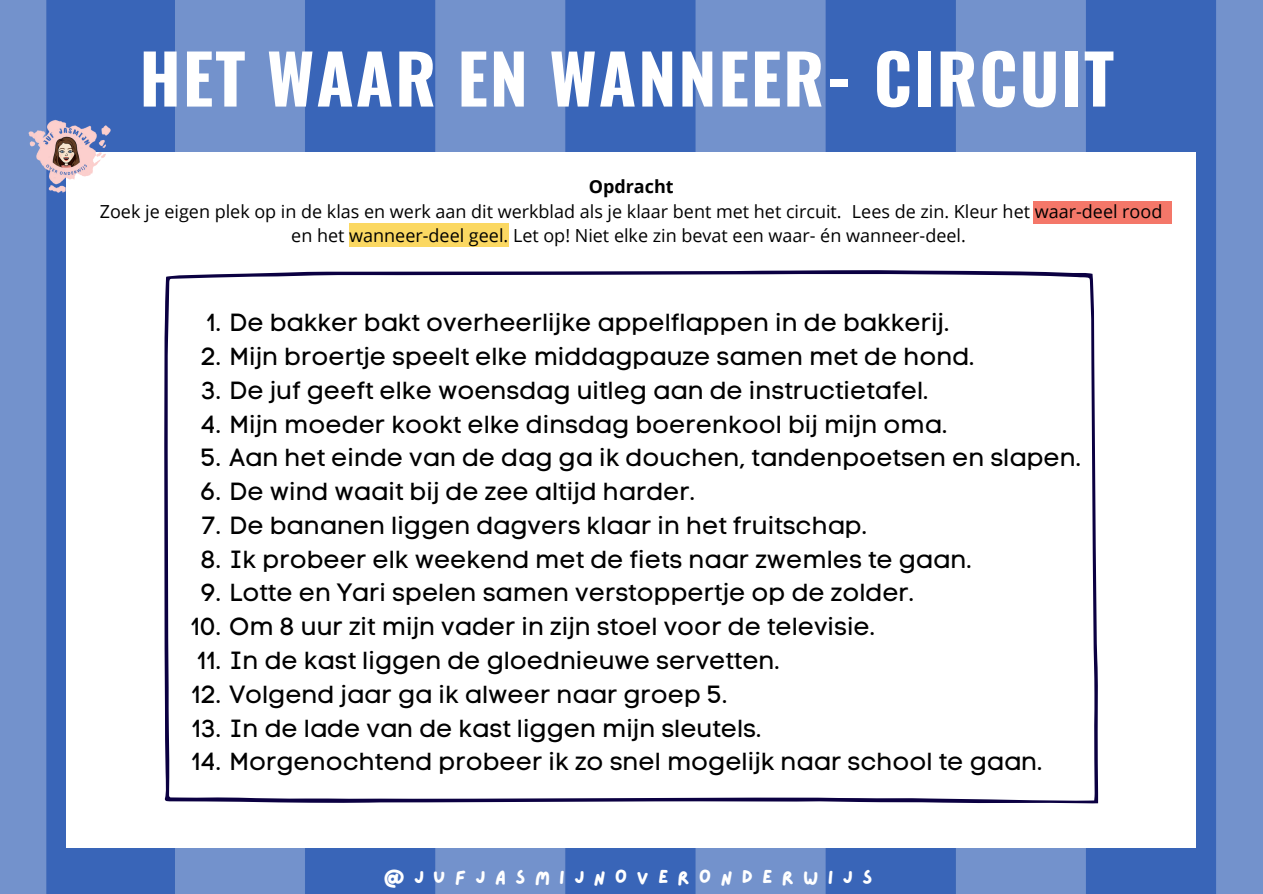
<style>
.page{position:relative;width:1263px;height:894px;background:#fff}
.page>*{position:absolute;margin:0;border:0;box-sizing:border-box;transform-origin:0 0}
.t1{font:700 67.95px "Oswald";letter-spacing:.03em;color:#fff}
.t2{font:24.6px "Code Pro Normal LC";color:#000}
.t3{font:19.2px "Lazydog";letter-spacing:.475em;color:#fff}
.t4{font:18px/24.8px "Open Sans";color:#000;text-align:center}
.t5{font:700 18px "Open Sans";color:#000}
</style>
<div class="page">
<img style="left:0;top:0;width:1263px;height:893px">
<div style="left:67px;top:152px;width:1129px;height:695px;background:#fff"></div>
<div style="left:1033px;top:200px;width:72px;height:23px;background:#f47769"></div>
<div style="left:1105px;top:200px;width:66px;height:23px;background:#f47769"></div>
<div style="left:349px;top:223px;width:84px;height:24px;background:#fbd862"></div>
<div style="left:433px;top:223px;width:75px;height:24px;background:#fbd862"></div>
<img style="left:23px;top:108px;width:87px;height:88px">
<svg style="left:164px;top:270px;width:934px;height:533px"></svg>
<p class="t1" style="left:139px;top:25px;width:976px">HET WAAR EN WANNEER- CIRCUIT</p>
<p class="t5" style="left:589px;top:174px;width:86px">Opdracht</p>
<p class="t4" style="left:100px;top:198px;width:1064px">Zoek je eigen plek op in de klas en werk aan dit werkblad als je klaar bent met het circuit. Lees de zin. Kleur het waar-deel rood en het wanneer-deel geel. Let op! Niet elke zin bevat een waar- én wanneer-deel.</p>
<p class="t2" style="left:206px;top:308px;width:744px">1. De bakker bakt overheerlijke appelflappen in de bakkerij.</p>
<p class="t2" style="left:201px;top:341px;width:775px">2. Mijn broertje speelt elke middagpauze samen met de hond.</p>
<p class="t2" style="left:201px;top:375px;width:729px">3. De juf geeft elke woensdag uitleg aan de instructietafel.</p>
<p class="t2" style="left:201px;top:409px;width:748px">4. Mijn moeder kookt elke dinsdag boerenkool bij mijn oma.</p>
<p class="t2" style="left:201px;top:443px;width:882px">5. Aan het einde van de dag ga ik douchen, tandenpoetsen en slapen.</p>
<p class="t2" style="left:201px;top:476px;width:496px">6. De wind waait bij de zee altijd harder.</p>
<p class="t2" style="left:201px;top:510px;width:667px">7. De bananen liggen dagvers klaar in het fruitschap.</p>
<p class="t2" style="left:201px;top:544px;width:772px">8. Ik probeer elk weekend met de fiets naar zwemles te gaan.</p>
<p class="t2" style="left:201px;top:578px;width:715px">9. Lotte en Yari spelen samen verstoppertje op de zolder.</p>
<p class="t2" style="left:191px;top:611px;width:686px">10. Om 8 uur zit mijn vader in zijn stoel voor de televisie.</p>
<p class="t2" style="left:197px;top:645px;width:584px">11. In de kast liggen de gloednieuwe servetten.</p>
<p class="t2" style="left:192px;top:679px;width:537px">12. Volgend jaar ga ik alweer naar groep 5.</p>
<p class="t2" style="left:192px;top:713px;width:571px">13. In de lade van de kast liggen mijn sleutels.</p>
<p class="t2" style="left:191px;top:746px;width:852px">14. Morgenochtend probeer ik zo snel mogelijk naar school te gaan.</p>
<p class="t3" style="left:383px;top:867px;width:490px">@JUFJASMIJNOVERONDERWIJS</p>
</div>
